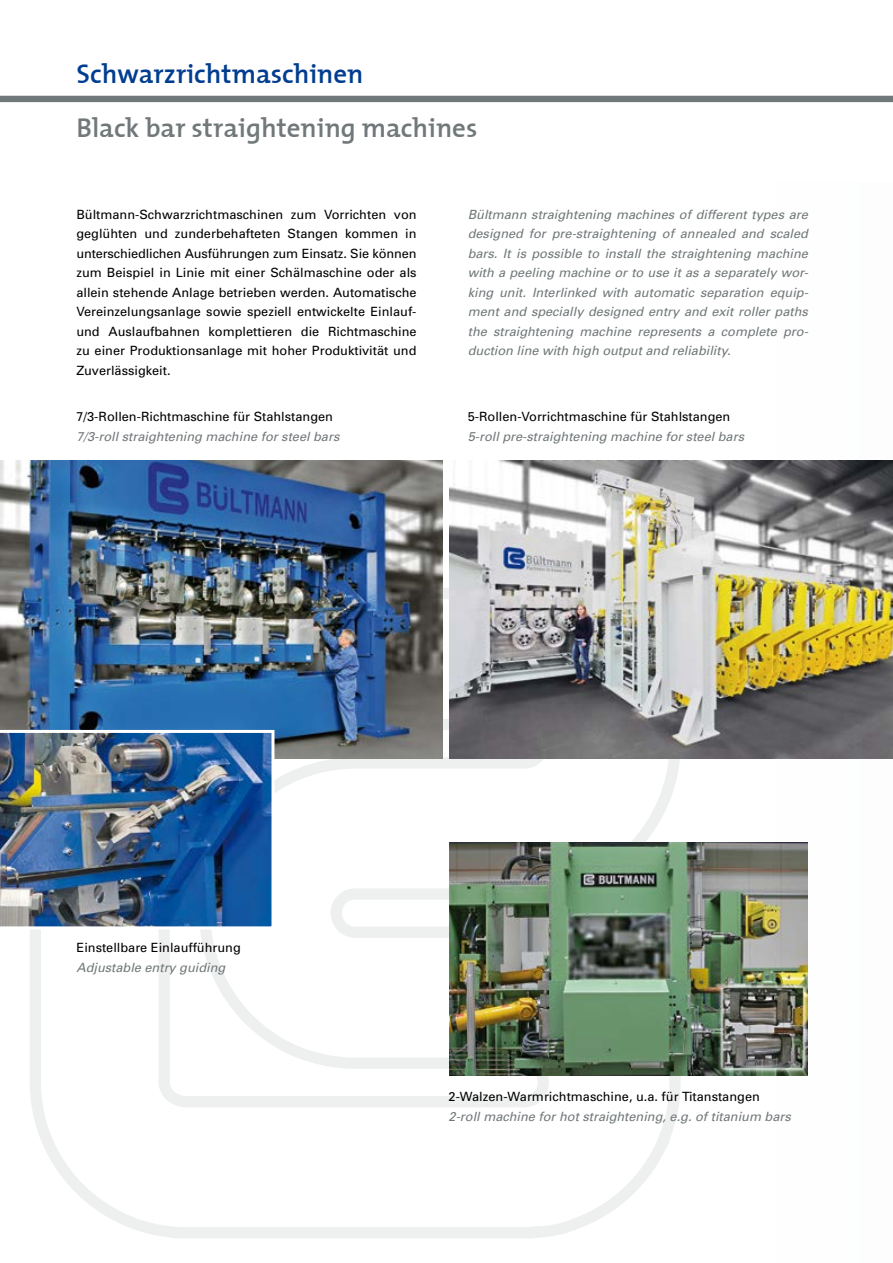
<style>
.page{position:relative;width:893px;height:1263px;background:#fff}
.page>*{position:absolute;margin:0;border:0;box-sizing:border-box;transform-origin:0 0}
.t1{font:27px "The Mix Semi Bold Plain";color:#717879}
.t2{font:27px "The Mix Semi Bold Plain";color:#003d90}
.t3{font:12.75px/19.5px "Univers";color:#000;text-align:justify}
.t4{font:italic 12.75px/19.5px "Univers";color:#717879;text-align:justify}
</style>
<div class="page">
<div style="left:0;top:96px;width:893px;height:6px;background:#717879"></div>
<svg style="left:30px;top:586px;width:651px;height:653px"></svg>
<img style="left:449px;top:842px;width:359px;height:234px">
<img style="left:449px;top:461px;width:444px;height:298px">
<img style="left:0;top:461px;width:442px;height:298px">
<img style="left:0;top:730px;width:274px;height:199px">
<h1 class="t2" style="left:77px;top:51px;width:289px">Schwarzrichtmaschinen</h1>
<h1 class="t1" style="left:77px;top:105px;width:402px">Black bar straightening machines</h1>
<p class="t3" style="left:76px;top:204px;width:342px">Bültmann-Schwarzrichtmaschinen zum Vorrichten von geglühten und zunderbehafteten Stangen kommen in unterschiedlichen Ausführungen zum Einsatz. Sie können zum Beispiel in Linie mit einer Schälmaschine oder als allein stehende Anlage betrieben werden. Automatische Vereinzelungsanlage sowie speziell entwickelte Einlauf&shy;und Auslaufbahnen komplettieren die Richtmaschine zu einer Produktionsanlage mit hoher Produktivität und Zuverlässigkeit.</p>
<p class="t4" style="left:468px;top:204px;width:342px">Bültmann straightening machines of different types are designed for pre-straightening of annealed and scaled bars. It is possible to install the straightening machine with a peeling machine or to use it as a separately wor&shy;king unit. Interlinked with automatic separation equip&shy;ment and specially designed entry and exit roller paths the straightening machine represents a complete pro&shy;duction line with high output and reliability.</p>
<p class="t3" style="left:77px;top:406px;width:258px">7/3-Rollen-Richtmaschine für Stahlstangen</p>
<p class="t4" style="left:77px;top:426px;width:264px">7/3-roll straightening machine for steel bars</p>
<p class="t3" style="left:468px;top:406px;width:264px">5-Rollen-Vorrichtmaschine für Stahlstangen</p>
<p class="t4" style="left:468px;top:426px;width:278px">5-roll pre-straightening machine for steel bars</p>
<p class="t3" style="left:77px;top:937px;width:166px">Einstellbare Einlaufführung</p>
<p class="t4" style="left:77px;top:957px;width:150px">Adjustable entry guiding</p>
<p class="t3" style="left:449px;top:1087px;width:313px">2-Walzen-Warmrichtmaschine, u.a. für Titanstangen</p>
<p class="t4" style="left:449px;top:1106px;width:344px">2-roll machine for hot straightening, e.g. of titanium bars</p>
</div>
